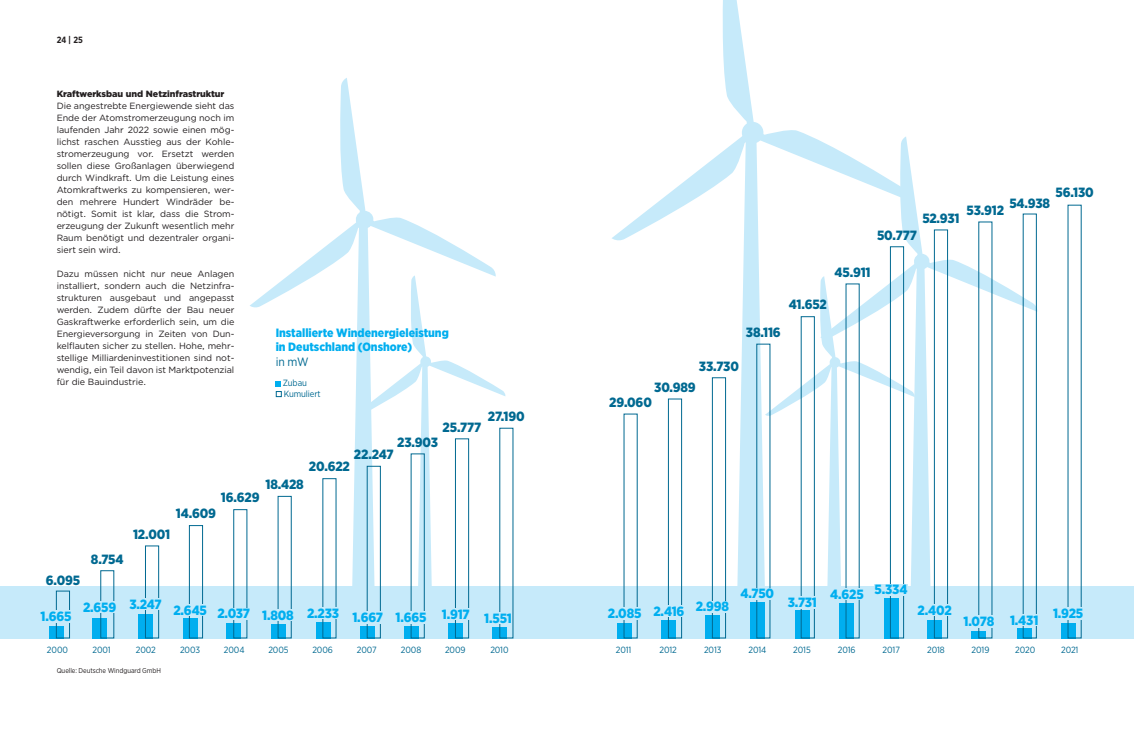
<style>
.page{position:relative;width:1134px;height:752px;background:#fff}
.page>*{position:absolute;margin:0;border:0;box-sizing:border-box;transform-origin:0 0}
.t1{font:900 13.4px "Gotham Narrow";letter-spacing:-.01em;color:#006991}
.t2{font:900 13.4px "Gotham Narrow";letter-spacing:-.01em;color:#00aeef}
.t3{font:900 12px/14.4px "Gotham Narrow";color:#00aeef}
.t4{font:12px "Gotham Narrow";color:#006991}
.t5{font:9px/12px "Gotham";letter-spacing:-.005em;color:#231f20;text-align:justify}
.t6{font:9px/10.8px "Gotham Narrow";letter-spacing:-.01em;color:#006991}
.t7{font:900 9px "Gotham";letter-spacing:-.005em;color:#231f20}
.t8{font:700 9px "Gotham Narrow";color:#231f20}
.t9{font:7px "Gotham Narrow";letter-spacing:-.01em;color:#231f20}
</style>
<div class="page">
<svg style="left:612px;top:0;width:423px;height:585px"></svg>
<div style="left:0;top:585px;width:1134px;height:53px;background:#c6eafa"></div>
<svg style="left:1061px;top:623px;width:14px;height:15px"></svg>
<div style="left:1017px;top:627px;width:14px;height:11px;background:#00aeef"></div>
<div style="left:1023px;top:213px;width:14px;height:425px;border:1px solid #006991"></div>
<svg style="left:972px;top:630px;width:14px;height:8px"></svg>
<div style="left:927px;top:619px;width:15px;height:19px;background:#00aeef"></div>
<div style="left:934px;top:229px;width:14px;height:409px;border:1px solid #006991"></div>
<div style="left:884px;top:597px;width:14px;height:41px;background:#00aeef"></div>
<div style="left:890px;top:246px;width:14px;height:392px;border:1px solid #006991"></div>
<svg style="left:840px;top:602px;width:14px;height:36px"></svg>
<div style="left:795px;top:610px;width:14px;height:28px;background:#00aeef"></div>
<div style="left:801px;top:316px;width:14px;height:322px;border:1px solid #006991"></div>
<div style="left:750px;top:602px;width:14px;height:36px;background:#00aeef"></div>
<div style="left:756px;top:343px;width:14px;height:295px;border:1px solid #006991"></div>
<div style="left:705px;top:615px;width:14px;height:23px;background:#00aeef"></div>
<div style="left:712px;top:377px;width:14px;height:261px;border:1px solid #006991"></div>
<div style="left:662px;top:619px;width:14px;height:19px;background:#00aeef"></div>
<div style="left:668px;top:398px;width:14px;height:240px;border:1px solid #006991"></div>
<svg style="left:618px;top:622px;width:14px;height:16px"></svg>
<svg style="left:492px;top:626px;width:14px;height:12px"></svg>
<div style="left:449px;top:623px;width:14px;height:15px;background:#00aeef"></div>
<div style="left:455px;top:438px;width:14px;height:200px;border:1px solid #006991"></div>
<div style="left:404px;top:625px;width:14px;height:13px;background:#00aeef"></div>
<div style="left:411px;top:453px;width:14px;height:185px;border:1px solid #006991"></div>
<div style="left:361px;top:625px;width:14px;height:13px;background:#00aeef"></div>
<div style="left:367px;top:465px;width:14px;height:173px;border:1px solid #006991"></div>
<div style="left:316px;top:621px;width:14px;height:17px;background:#00aeef"></div>
<div style="left:322px;top:478px;width:14px;height:160px;border:1px solid #006991"></div>
<div style="left:271px;top:624px;width:14px;height:14px;background:#00aeef"></div>
<div style="left:278px;top:495px;width:14px;height:143px;border:1px solid #006991"></div>
<svg style="left:227px;top:622px;width:14px;height:16px"></svg>
<div style="left:183px;top:617px;width:14px;height:21px;background:#00aeef"></div>
<div style="left:189px;top:525px;width:14px;height:113px;border:1px solid #006991"></div>
<div style="left:139px;top:613px;width:14px;height:25px;background:#00aeef"></div>
<div style="left:145px;top:545px;width:14px;height:93px;border:1px solid #006991"></div>
<div style="left:93px;top:617px;width:14px;height:21px;background:#00aeef"></div>
<div style="left:100px;top:570px;width:14px;height:68px;border:1px solid #006991"></div>
<div style="left:49px;top:625px;width:14px;height:13px;background:#00aeef"></div>
<div style="left:56px;top:590px;width:14px;height:48px;border:1px solid #006991"></div>
<div style="left:83px;top:601px;width:33px;height:12px;background:#c6eafa"></div>
<div style="left:41px;top:610px;width:31px;height:12px;background:#c6eafa"></div>
<div style="left:129px;top:597px;width:33px;height:12px;background:#c6eafa"></div>
<div style="left:173px;top:603px;width:34px;height:12px;background:#c6eafa"></div>
<div style="left:262px;top:608px;width:32px;height:12px;background:#c6eafa"></div>
<div style="left:307px;top:607px;width:32px;height:12px;background:#c6eafa"></div>
<div style="left:352px;top:610px;width:31px;height:12px;background:#c6eafa"></div>
<div style="left:396px;top:610px;width:31px;height:12px;background:#c6eafa"></div>
<div style="left:442px;top:608px;width:28px;height:12px;background:#c6eafa"></div>
<div style="left:653px;top:605px;width:31px;height:12px;background:#c6eafa"></div>
<div style="left:696px;top:600px;width:33px;height:12px;background:#c6eafa"></div>
<div style="left:740px;top:587px;width:34px;height:12px;background:#c6eafa"></div>
<div style="left:788px;top:595px;width:29px;height:12px;background:#c6eafa"></div>
<div style="left:874px;top:583px;width:33px;height:12px;background:#c6eafa"></div>
<div style="left:917px;top:604px;width:35px;height:12px;background:#c6eafa"></div>
<div style="left:1010px;top:613px;width:28px;height:12px;background:#c6eafa"></div>
<svg style="left:250px;top:78px;width:255px;height:513px"></svg>
<p class="t8" style="left:57px;top:34px;width:28px">24 | 25</p>
<p class="t7" style="left:57px;top:88px;width:169px">Kraftwerksbau und Netzinfrastruktur</p>
<p class="t5" style="left:57px;top:100px;width:179px">Die angestrebte Energiewende sieht das Ende der Atomstromerzeugung noch im laufenden Jahr 2022 sowie einen mög&shy;lichst raschen Ausstieg aus der Kohle&shy;stromerzeugung vor. Ersetzt werden sollen diese Großanlagen überwiegend durch Windkraft. Um die Leistung eines Atomkraftwerks zu kompensieren, wer&shy;den mehrere Hundert Windräder be&shy;nötigt. Somit ist klar, dass die Strom&shy;erzeugung der Zukunft wesentlich mehr Raum benötigt und dezentraler organi&shy;siert sein wird.</p>
<p class="t5" style="left:57px;top:268px;width:179px">Dazu müssen nicht nur neue Anlagen installiert, sondern auch die Netzinfra&shy;strukturen ausgebaut und angepasst werden. Zudem dürfte der Bau neuer Gaskraftwerke erforderlich sein, um die Energieversorgung in Zeiten von Dun&shy;kelflauten sicher zu stellen. Hohe, mehr&shy;stellige Milliardeninvestitionen sind not&shy;wendig, ein Teil davon ist Marktpotenzial für die Bauindustrie.</p>
<h2 class="t3" style="left:276px;top:325px;width:175px">Installierte Windenergieleistung in Deutschland (Onshore)</h2>
<h2 class="t4" style="left:276px;top:354px;width:34px">in mW</h2>
<p class="t6" style="left:283px;top:377px;width:39px">Zubau<br>Kumuliert</p>
<h1 class="t1" style="left:488px;top:407px;width:38px">27.190</h1>
<h1 class="t1" style="left:443px;top:418px;width:40px">25.777</h1>
<h1 class="t1" style="left:397px;top:433px;width:42px">23.903</h1>
<h1 class="t1" style="left:354px;top:445px;width:41px">22.247</h1>
<h1 class="t1" style="left:309px;top:457px;width:42px">20.622</h1>
<h1 class="t1" style="left:265px;top:475px;width:40px">18.428</h1>
<h1 class="t1" style="left:221px;top:488px;width:40px">16.629</h1>
<h1 class="t1" style="left:176px;top:504px;width:42px">14.609</h1>
<h1 class="t1" style="left:91px;top:549px;width:34px">8.754</h1>
<h1 class="t1" style="left:133px;top:525px;width:38px">12.001</h1>
<h1 class="t1" style="left:922px;top:209px;width:39px">52.931</h1>
<h1 class="t1" style="left:877px;top:226px;width:41px">50.777</h1>
<h1 class="t1" style="left:1055px;top:184px;width:40px">56.130</h1>
<h1 class="t1" style="left:1009px;top:194px;width:42px">54.938</h1>
<h1 class="t1" style="left:967px;top:201px;width:39px">53.912</h1>
<h1 class="t1" style="left:834px;top:263px;width:38px">45.911</h1>
<h1 class="t1" style="left:746px;top:323px;width:36px">38.116</h1>
<h1 class="t1" style="left:789px;top:296px;width:40px">41.652</h1>
<h1 class="t1" style="left:699px;top:357px;width:41px">33.730</h1>
<h1 class="t1" style="left:654px;top:378px;width:43px">30.989</h1>
<h1 class="t1" style="left:609px;top:393px;width:44px">29.060</h1>
<h1 class="t1" style="left:46px;top:571px;width:36px">6.095</h1>
<h1 class="t2" style="left:41px;top:607px;width:33px">1.665</h1>
<h1 class="t2" style="left:83px;top:598px;width:35px">2.659</h1>
<h1 class="t2" style="left:129px;top:605px;width:384px">3.247 2.645 2.037 1.808 2.233 1.667 1.665 1.917 1.551</h1>
<h1 class="t2" style="left:608px;top:602px;width:123px">2.085 2.416 2.998</h1>
<h1 class="t2" style="left:740px;top:584px;width:35px">4.750</h1>
<h1 class="t2" style="left:788px;top:592px;width:31px">3.731</h1>
<h1 class="t2" style="left:830px;top:582px;width:79px">4.625 5.334</h1>
<h1 class="t2" style="left:917px;top:601px;width:36px">2.402</h1>
<h1 class="t2" style="left:963px;top:611px;width:76px">1.078 1.431</h1>
<h1 class="t2" style="left:1053px;top:604px;width:32px">1.925</h1>
<p class="t6" style="left:47px;top:643px;width:23px">2000</p>
<p class="t6" style="left:93px;top:643px;width:20px">2001</p>
<p class="t6" style="left:136px;top:643px;width:22px">2002</p>
<p class="t6" style="left:180px;top:643px;width:22px">2003</p>
<p class="t6" style="left:224px;top:643px;width:22px">2004</p>
<p class="t6" style="left:268px;top:643px;width:22px">2005</p>
<p class="t6" style="left:312px;top:643px;width:22px">2006</p>
<p class="t6" style="left:357px;top:643px;width:21px">2007</p>
<p class="t6" style="left:401px;top:643px;width:22px">2008</p>
<p class="t6" style="left:445px;top:643px;width:22px">2009</p>
<p class="t6" style="left:490px;top:643px;width:20px">2010</p>
<p class="t6" style="left:616px;top:643px;width:17px">2011</p>
<p class="t6" style="left:659px;top:643px;width:19px">2012</p>
<p class="t6" style="left:704px;top:643px;width:19px">2013</p>
<p class="t6" style="left:748px;top:643px;width:19px">2014</p>
<p class="t6" style="left:793px;top:643px;width:19px">2015</p>
<p class="t6" style="left:838px;top:643px;width:19px">2016</p>
<p class="t6" style="left:883px;top:643px;width:19px">2017</p>
<p class="t6" style="left:927px;top:643px;width:19px">2018</p>
<p class="t6" style="left:972px;top:643px;width:19px">2019</p>
<p class="t6" style="left:1015px;top:643px;width:22px">2020</p>
<p class="t6" style="left:1061px;top:643px;width:19px">2021</p>
<p class="t9" style="left:57px;top:665px;width:106px">Quelle: Deutsche Windguard GmbH</p>
</div>
